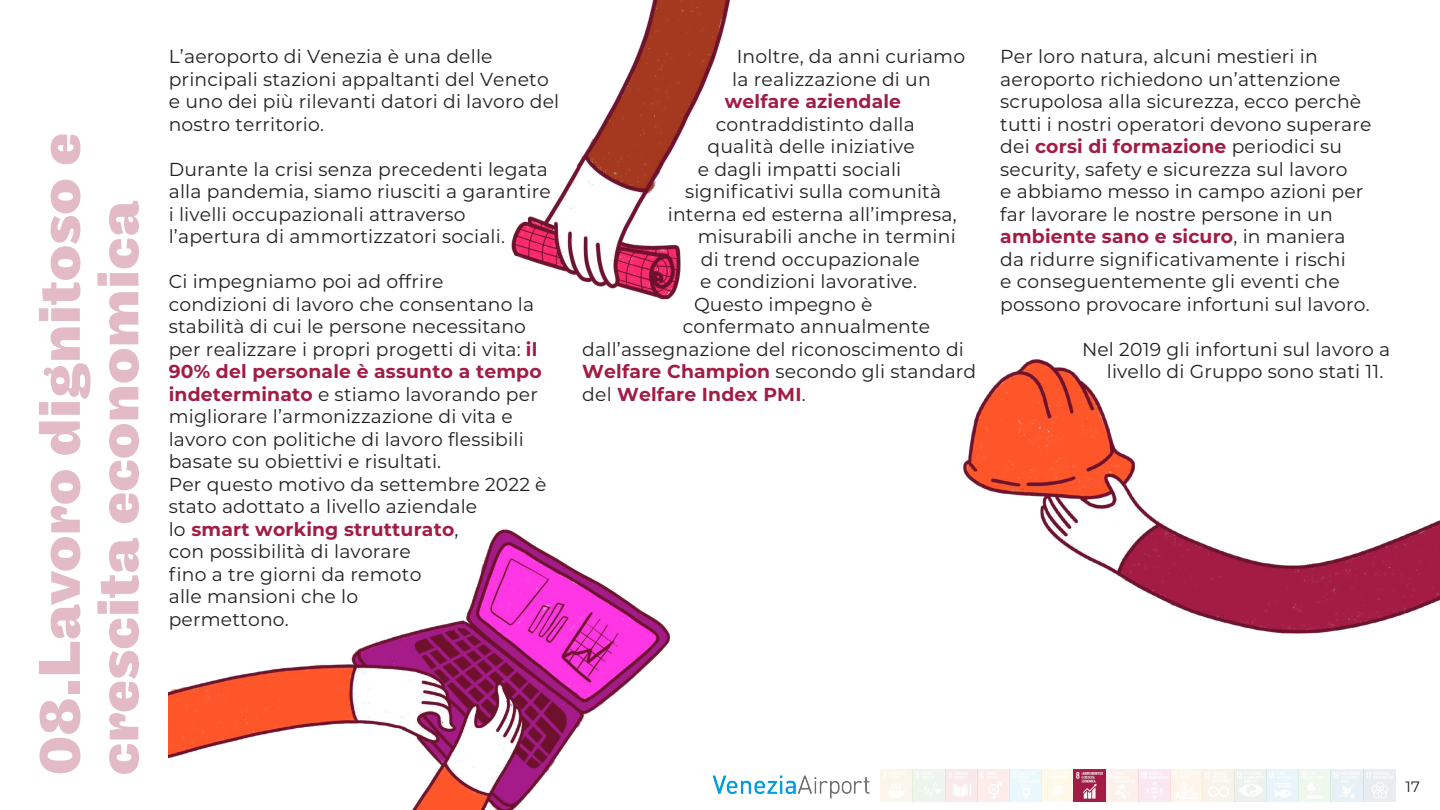
<style>
.page{position:relative;width:1440px;height:810px;background:#fff}
.page>*{position:absolute;margin:0;border:0;box-sizing:border-box;transform-origin:0 0}
.t1{font:700 61.5px "Maple";color:#e3bbc7}
.t2{font:18.75px/22.5px "Montserrat";letter-spacing:.01em;color:#231f20}
.t3{font:700 18.75px "Montserrat";letter-spacing:.01em;color:#a21c44}
.t4{font:15px "Montserrat";color:#231f20}
.s1{font-weight:700;color:#a21c44}
.s2{font-weight:400;color:#231f20}
</style>
<div class="page">
<img style="left:712px;top:775px;width:158px;height:24px">
<img style="left:963px;top:359px;width:477px;height:275px">
<img style="left:881px;top:769px;width:514px;height:32px">
<img style="left:169px;top:528px;width:502px;height:282px">
<img style="left:511px;top:0;width:220px;height:300px">
<h1 class="t1" style="left:22px;top:775px;width:643px;rotate:-90deg">08.Lavoro dignitoso e</h1>
<h1 class="t1" style="left:80px;top:775px;width:577px;rotate:-90deg">crescita economica</h1>
<p class="t2" style="left:169px;top:45px;width:392px">L’aeroporto di Venezia è una delle principali stazioni appaltanti del Veneto e uno dei più rilevanti datori di lavoro del nostro territorio.</p>
<p class="t2" style="left:169px;top:157px;width:384px">Durante la crisi senza precedenti legata alla pandemia, siamo riusciti a garantire i livelli occupazionali attraverso l’apertura di ammortizzatori sociali.</p>
<p class="t2" style="left:169px;top:270px;width:379px">Ci impegniamo poi ad offrire condizioni di lavoro che consentano la stabilità di cui le persone necessitano per realizzare i propri progetti di vita: <span class="s1">il<br>90% del personale è assunto a tempo indeterminato</span> e stiamo lavorando per migliorare l’armonizzazione di vita e lavoro con politiche di lavoro flessibili basate su obiettivi e risultati.<br>Per questo motivo da settembre 2022 è stato adottato a livello aziendale<br>lo <span class="s1">smart working strutturato</span>,<br>con possibilità di lavorare<br>fino a tre giorni da remoto<br>alle mansioni che lo<br>permettono.</p>
<p class="t2" style="left:732px;top:45px;width:234px">Inoltre, da anni curiamo la realizzazione di un</p>
<p class="t3" style="left:725px;top:88px;width:178px">welfare aziendale</p>
<p class="t2" style="left:716px;top:112px;width:201px">contraddistinto dalla</p>
<p class="t2" style="left:708px;top:135px;width:209px">qualità delle iniziative</p>
<p class="t2" style="left:698px;top:157px;width:205px">e dagli impatti sociali</p>
<p class="t2" style="left:685px;top:180px;width:258px">significativi sulla comunità</p>
<p class="t2" style="left:668px;top:202px;width:290px">interna ed esterna all’impresa,</p>
<p class="t2" style="left:698px;top:225px;width:259px">misurabili anche in termini</p>
<p class="t2" style="left:701px;top:247px;width:221px">di trend occupazionale</p>
<p class="t2" style="left:700px;top:270px;width:219px">e condizioni lavorative.</p>
<p class="t2" style="left:694px;top:292px;width:180px">Questo impegno è</p>
<p class="t2" style="left:683px;top:315px;width:249px">confermato annualmente</p>
<p class="t2" style="left:582px;top:337px;width:383px">dall’assegnazione del riconoscimento di</p>
<p class="t2" style="left:582px;top:360px;width:396px"><span class="s1">Welfare Champion</span> secondo gli standard</p>
<p class="t3" style="left:582px;top:380px;width:225px"><span class="s2">del</span> Welfare Index PMI<span class="s2">.</span></p>
<p class="t2" style="left:1000px;top:45px;width:373px">Per loro natura, alcuni mestieri in aeroporto richiedono un’attenzione scrupolosa alla sicurezza, ecco perchè tutti i nostri operatori devono superare dei <span class="s1">corsi di formazione</span> periodici su security, safety e sicurezza sul lavoro<br>e abbiamo messo in campo azioni per far lavorare le nostre persone in un <span class="s1">ambiente sano e sicuro</span>, in maniera da ridurre significativamente i rischi<br>e conseguentemente gli eventi che possono provocare infortuni sul lavoro.</p>
<p class="t2" style="left:1107px;top:337px;width:285px;text-indent:-25px">Nel 2019 gli infortuni sul lavoro a livello di Gruppo sono stati 11.</p>
<p class="t4" style="left:1406px;top:776px;width:16px">17</p>
</div>
